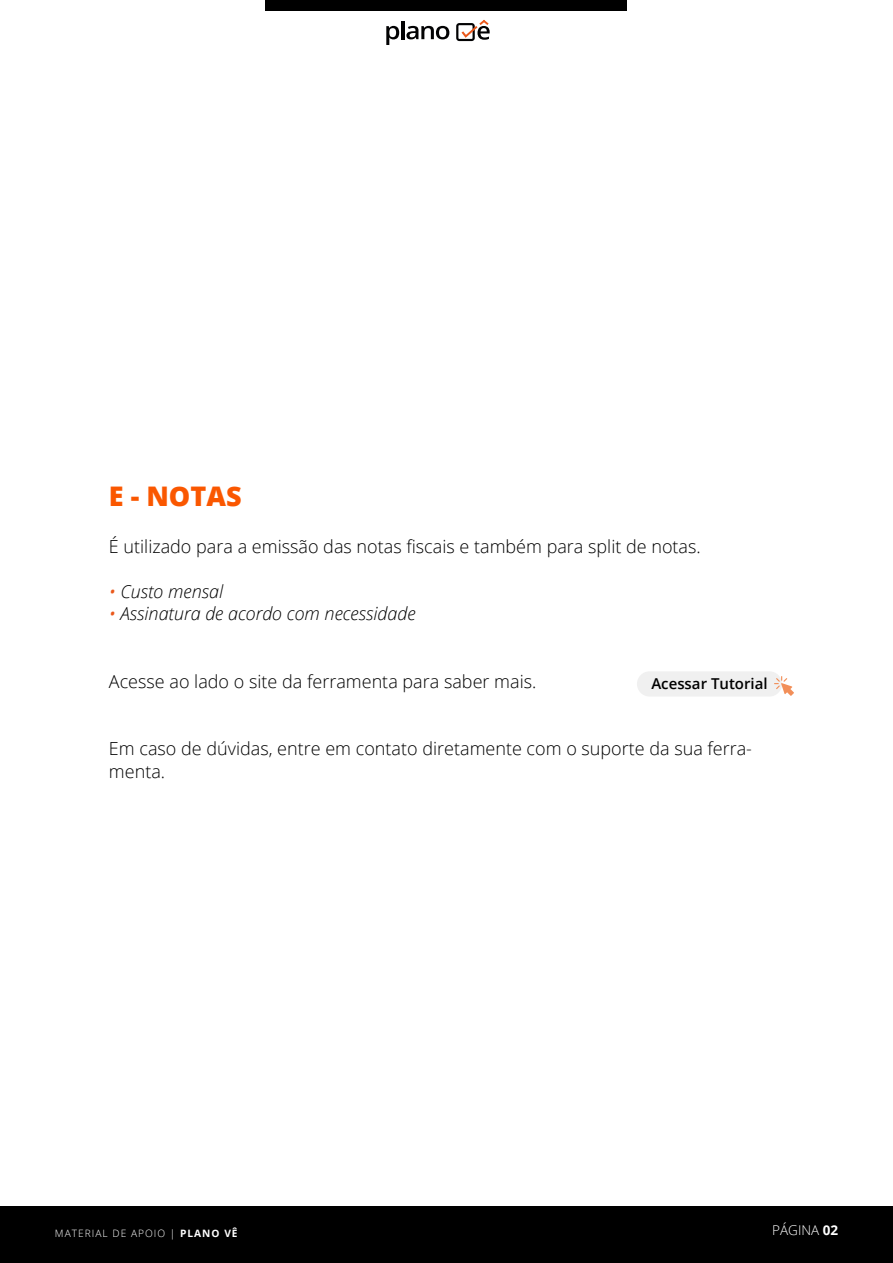
<style>
.page{position:relative;width:893px;height:1263px;background:#fff}
.page>*{position:absolute;margin:0;border:0;box-sizing:border-box;transform-origin:0 0}
.t1{font:800 27px "Open Sans";color:#fa5700}
.t2{font:300 18px/22.5px "Open Sans";color:#000}
.t3{font:italic 300 18px "Open Sans";color:#000}
.t4{font:600 15px "Open Sans";color:#000}
.t5{font:300 13.5px "Open Sans";color:#fff}
.t6{font:300 10.2px "Open Sans";letter-spacing:.1em;color:#fff}
.s1{color:#ea581b}
.s2{font-weight:700}
</style>
<div class="page">
<div style="left:637px;top:671px;width:145px;height:25px;background:#f0f0f0;border-radius:13px"></div>
<svg style="left:774px;top:676px;width:20px;height:20px"></svg>
<div style="left:0;top:1206px;width:893px;height:57px;background:#000"></div>
<div style="left:266px;top:0;width:361px;height:11px;background:#000"></div>
<svg style="left:456px;top:20px;width:34px;height:21px"></svg>
<svg style="left:386px;top:26px;width:13px;height:19px"></svg>
<hr style="left:401px;top:21px;width:3px;height:18px;background:#020203">
<svg style="left:406px;top:26px;width:43px;height:13px"></svg>
<h1 class="t1" style="left:109px;top:475px;width:134px">E - NOTAS</h1>
<p class="t2" style="left:109px;top:534px;width:593px">É utilizado para a emissão das notas fiscais e também para split de notas.</p>
<p class="t3" style="left:109px;top:579px;width:116px"><span class="s1">•</span> Custo mensal</p>
<p class="t3" style="left:109px;top:601px;width:308px"><span class="s1">•</span> Assinatura de acordo com necessidade</p>
<p class="t2" style="left:109px;top:669px;width:429px">Acesse ao lado o site da ferramenta para saber mais.</p>
<p class="t4" style="left:651px;top:673px;width:118px">Acessar Tutorial</p>
<p class="t2" style="left:109px;top:737px;width:645px">Em caso de dúvidas, entre em contato diretamente com o suporte da sua ferra&shy;menta.</p>
<p class="t6" style="left:55px;top:1226px;width:184px">MATERIAL DE APOIO | <span class="s2">PLANO VÊ</span></p>
<p class="t5" style="left:772px;top:1220px;width:67px">PÁGINA <span class="s2">02</span></p>
</div>
